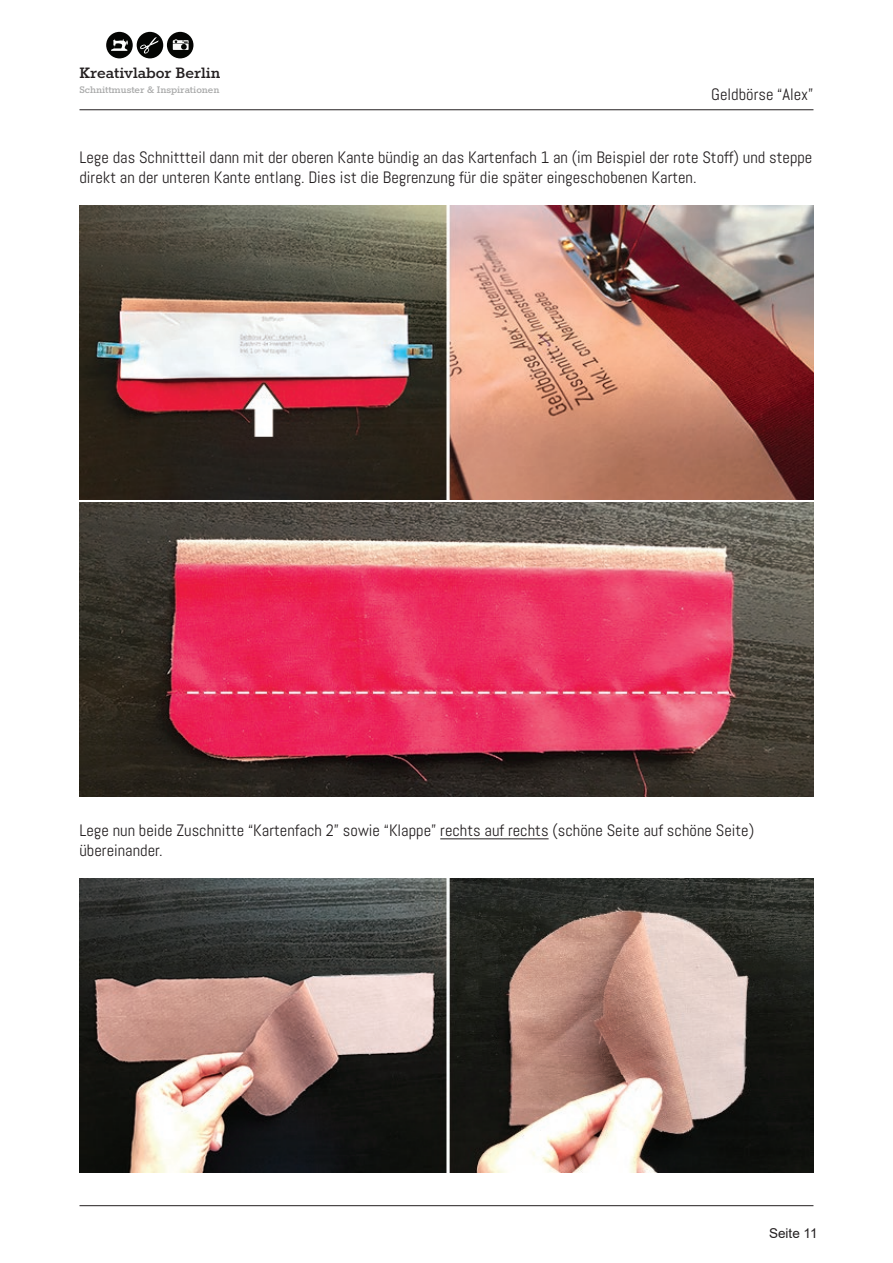
<style>
.page{position:relative;width:893px;height:1263px;background:#fff}
.page>*{position:absolute;margin:0;border:0;box-sizing:border-box;transform-origin:0 0}
.t1{font:700 17.55px "Rokkitt";color:#231f20}
.t2{font:16.5px/19.8px "Abel";color:#231f20}
.t3{font:13.5px "Arial";color:#231f20}
.t4{font:700 11.1px "Rokkitt";color:#aaabab}
</style>
<div class="page">
<hr style="left:80px;top:109px;width:733px;height:1px;background:#231f20">
<hr style="left:80px;top:1205px;width:733px;height:1px;background:#231f20">
<div style="left:106px;top:32px;width:27px;height:26px;background:#040503;border-radius:50%"></div>
<svg style="left:111px;top:39px;width:17px;height:12px"></svg>
<div style="left:137px;top:32px;width:26px;height:26px;background:#040503;border-radius:50%"></div>
<div style="left:167px;top:32px;width:26px;height:26px;background:#040503;border-radius:50%"></div>
<svg style="left:140px;top:37px;width:19px;height:17px"></svg>
<svg style="left:173px;top:39px;width:16px;height:11px"></svg>
<hr style="left:440px;top:838px;width:109px;height:1px;background:#231f20">
<img style="left:80px;top:206px;width:733px;height:293px">
<img style="left:80px;top:503px;width:733px;height:293px">
<img style="left:80px;top:879px;width:733px;height:293px">
<p class="t1" style="left:79px;top:64px;width:142px">Kreativlabor Berlin</p>
<p class="t4" style="left:79px;top:84px;width:142px">Schnittmuster &amp; Inspirationen</p>
<p class="t2" style="left:711px;top:85px;width:104px">Geldbörse “Alex”</p>
<p class="t2" style="left:80px;top:147px;width:734px">Lege das Schnittteil dann mit der oberen Kante bündig an das Kartenfach 1 an (im Beispiel der rote Stoff) und steppe direkt an der unteren Kante entlang. Dies ist die Begrenzung für die später eingeschobenen Karten.</p>
<p class="t2" style="left:79px;top:820px;width:676px">Lege nun beide Zuschnitte “Kartenfach 2” sowie “Klappe” rechts auf rechts (schöne Seite auf schöne Seite) übereinander.</p>
<p class="t3" style="left:769px;top:1224px;width:50px">Seite 11</p>
</div>
